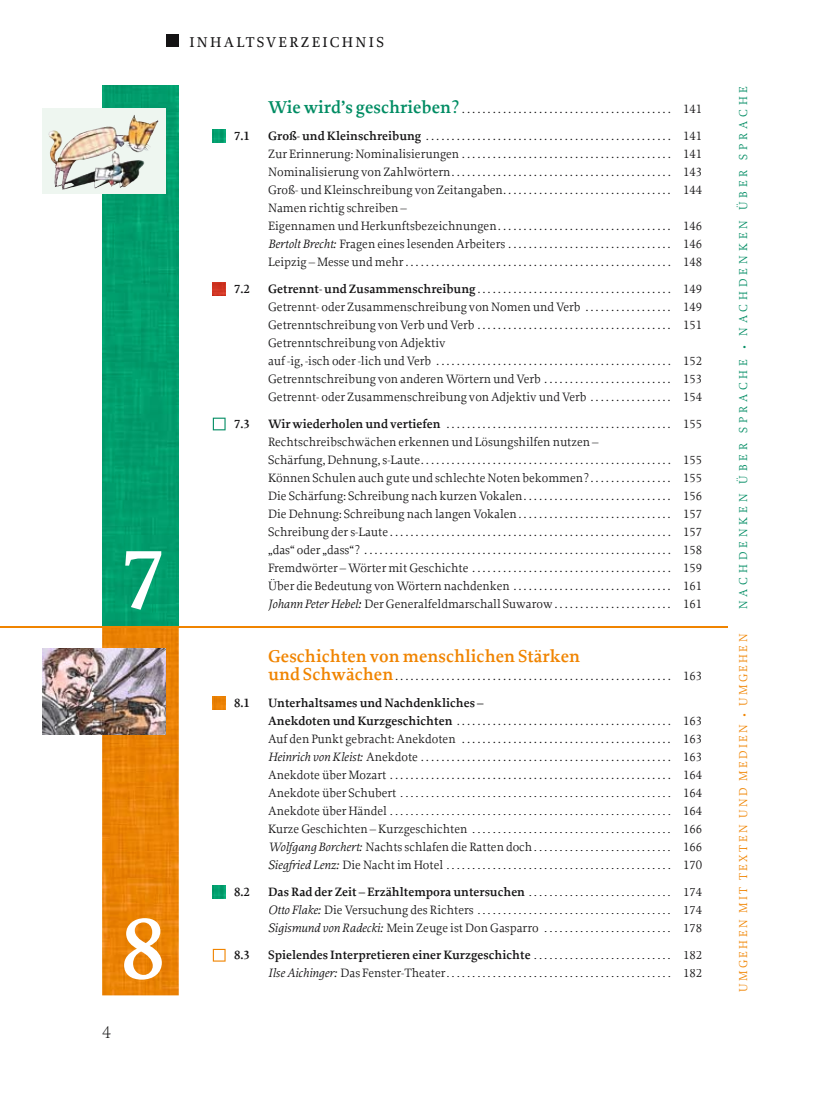
<style>
.page{position:relative;width:830px;height:1106px;background:#fff}
.page>*{position:absolute;margin:0;border:0;box-sizing:border-box;transform-origin:0 0}
.t1{font:90px "Proforma CV Semi Bold SC";color:#fff}
.t2{font:700 18px "Proforma CV Semi";color:#f08400}
.t3{font:18px "Proforma CV Ultra Light SC";color:#141314}
.t4{font:15px "Proforma CV Medium";letter-spacing:.15em;color:#141314}
.t5{font:12.75px/18px "Proforma CV";color:#141314}
.t6{font:12.75px "Proforma CV Book SC";color:#141314}
.t7{font:700 12.75px "Proforma CV Semi";color:#141314}
.t8{font:12.75px "Proforma CV Semi Bold SC";color:#141314}
.t9{font:12px "Proforma CV";letter-spacing:.33em;color:#008c63}
.t10{font:12px "Proforma CV";letter-spacing:.2em;color:#f08400}
.s1{font-family:"Proforma CV Semi";font-weight:700;font-size:18px;color:#008c63}
.s2{font-family:"Proforma CV Semi";font-weight:700}
.s3{font-family:"Proforma CV Book SC"}
.s4{font-style:italic}
.s5{font-family:"Proforma CV Semi";font-weight:700;font-size:18px;color:#f08400}
.s6{font-family:"Proforma CV Book SC";font-weight:400}
</style>
<div class="page">
<div style="left:166px;top:34px;width:13px;height:13px;background:#141314"></div>
<img style="left:102px;top:86px;width:77px;height:540px">
<svg style="left:213px;top:129px;width:12px;height:13px"></svg>
<svg style="left:213px;top:282px;width:12px;height:13px"></svg>
<svg style="left:213px;top:417px;width:12px;height:13px"></svg>
<svg style="left:213px;top:696px;width:12px;height:13px"></svg>
<svg style="left:213px;top:885px;width:12px;height:13px"></svg>
<svg style="left:213px;top:948px;width:12px;height:13px"></svg>
<img style="left:42px;top:109px;width:123px;height:85px">
<img style="left:112px;top:123px;width:45px;height:29px">
<svg style="left:102px;top:627px;width:77px;height:368px;background:#e98308"></svg>
<hr style="left:0;top:626px;width:727px;height:1px;background:#f08400">
<img style="left:42px;top:649px;width:123px;height:85px">
<h1 class="t1" style="left:120px;top:522px;width:46px">7</h1>
<h1 class="t1" style="left:120px;top:891px;width:46px">8</h1>
<h2 class="t3" style="left:102px;top:1021px;width:10px">4</h2>
<p class="t4" style="left:189px;top:33px;width:196px">INHALTSVERZEICHNIS</p>
<p class="t6" style="left:268px;top:101px;width:435px"><span class="s1">Wie wird’s geschrieben ?</span> . . . . . . . . . . . . . . . . . . . . . . . . . . . . . . . . . . . . . . . . . 141</p>
<p class="t8" style="left:234px;top:128px;width:17px">7.1</p>
<p class="t6" style="left:268px;top:128px;width:435px"><span class="s2">Groß- und Kleinschreibung</span> . . . . . . . . . . . . . . . . . . . . . . . . . . . . . . . . . . . . . . . . . . . . . . . . 141</p>
<p class="t5" style="left:268px;top:145px;width:435px">Zur Erinnerung: Nominalisierungen . . . . . . . . . . . . . . . . . . . . . . . . . . . . . . . . . . . . . . . . . <span class="s3">141<br></span>Nominalisierung von Zahlwörtern. . . . . . . . . . . . . . . . . . . . . . . . . . . . . . . . . . . . . . . . . . . <span class="s3">143<br></span>Groß- und Kleinschreibung von Zeitangaben. . . . . . . . . . . . . . . . . . . . . . . . . . . . . . . . . <span class="s3">144<br></span>Namen richtig schreiben –<br>Eigennamen und Herkunftsbezeichnungen. . . . . . . . . . . . . . . . . . . . . . . . . . . . . . . . . . <span class="s3">146<br></span><span class="s4">Bertolt Brecht:</span> Fragen eines lesenden Arbeiters . . . . . . . . . . . . . . . . . . . . . . . . . . . . . . . . <span class="s3">146<br></span>Leipzig – Messe und mehr . . . . . . . . . . . . . . . . . . . . . . . . . . . . . . . . . . . . . . . . . . . . . . . . . . . . <span class="s3">148</span></p>
<p class="t8" style="left:234px;top:281px;width:17px">7.2</p>
<p class="t6" style="left:268px;top:281px;width:435px"><span class="s2">Getrennt- und Zusammenschreibung</span> . . . . . . . . . . . . . . . . . . . . . . . . . . . . . . . . . . . . . . 149</p>
<p class="t5" style="left:268px;top:298px;width:435px">Getrennt- oder Zusammenschreibung von Nomen und Verb . . . . . . . . . . . . . . . . . <span class="s3">149<br></span>Getrenntschreibung von Verb und Verb . . . . . . . . . . . . . . . . . . . . . . . . . . . . . . . . . . . . . . <span class="s3">151<br></span>Getrenntschreibung von Adjektiv<br>auf -ig, -isch oder -lich und Verb . . . . . . . . . . . . . . . . . . . . . . . . . . . . . . . . . . . . . . . . . . . . . . <span class="s3">152<br></span>Getrenntschreibung von anderen Wörtern und Verb . . . . . . . . . . . . . . . . . . . . . . . . . <span class="s3">153<br></span>Getrennt- oder Zusammenschreibung von Adjektiv und Verb . . . . . . . . . . . . . . . . <span class="s3">154</span></p>
<p class="t8" style="left:234px;top:416px;width:17px">7.3</p>
<p class="t6" style="left:268px;top:416px;width:435px"><span class="s2">Wir wiederholen und vertiefen</span> . . . . . . . . . . . . . . . . . . . . . . . . . . . . . . . . . . . . . . . . . . . . 155</p>
<p class="t5" style="left:268px;top:433px;width:435px">Rechtschreibschwächen erkennen und Lösungshilfen nutzen –<br>Schärfung, Dehnung, s-Laute. . . . . . . . . . . . . . . . . . . . . . . . . . . . . . . . . . . . . . . . . . . . . . . . . <span class="s3">155<br></span>Können Schulen auch gute und schlechte Noten bekommen ? . . . . . . . . . . . . . . . . <span class="s3">155<br></span>Die Schärfung: Schreibung nach kurzen Vokalen. . . . . . . . . . . . . . . . . . . . . . . . . . . . . <span class="s3">156<br></span>Die Dehnung: Schreibung nach langen Vokalen . . . . . . . . . . . . . . . . . . . . . . . . . . . . . . <span class="s3">157<br></span>Schreibung der s-Laute . . . . . . . . . . . . . . . . . . . . . . . . . . . . . . . . . . . . . . . . . . . . . . . . . . . . . . . <span class="s3">157 </span>„das“ oder „dass“ ? . . . . . . . . . . . . . . . . . . . . . . . . . . . . . . . . . . . . . . . . . . . . . . . . . . . . . . . . . . . . <span class="s3">158<br></span>Fremdwörter – Wörter mit Geschichte . . . . . . . . . . . . . . . . . . . . . . . . . . . . . . . . . . . . . . . <span class="s3">159<br></span>Über die Bedeutung von Wörtern nachdenken . . . . . . . . . . . . . . . . . . . . . . . . . . . . . . . <span class="s3">161<br></span><span class="s4">Johann Peter Hebel:</span> Der Generalfeldmarschall Suwarow . . . . . . . . . . . . . . . . . . . . . . . <span class="s3">161</span></p>
<h2 class="t2" style="left:268px;top:645px;width:313px">Geschichten von menschlichen Stärken</h2>
<p class="t6" style="left:268px;top:668px;width:435px"><span class="s5">und Schwächen</span>. . . . . . . . . . . . . . . . . . . . . . . . . . . . . . . . . . . . . . . . . . . . . . . . . . . . . . 163</p>
<p class="t8" style="left:234px;top:695px;width:17px">8.1</p>
<p class="t7" style="left:268px;top:695px;width:217px">Unterhaltsames und Nachdenkliches –</p>
<p class="t6" style="left:268px;top:713px;width:435px"><span class="s2">Anekdoten und Kurzgeschichten</span> . . . . . . . . . . . . . . . . . . . . . . . . . . . . . . . . . . . . . . . . . . 163</p>
<p class="t5" style="left:268px;top:730px;width:435px;text-align:justify">Auf den Punkt gebracht: Anekdoten . . . . . . . . . . . . . . . . . . . . . . . . . . . . . . . . . . . . . . . . . <span class="s3">163<br></span><span class="s4">Heinrich von Kleist:</span> Anekdote . . . . . . . . . . . . . . . . . . . . . . . . . . . . . . . . . . . . . . . . . . . . . . . . . <span class="s3">163<br></span>Anekdote über Mozart . . . . . . . . . . . . . . . . . . . . . . . . . . . . . . . . . . . . . . . . . . . . . . . . . . . . . . . <span class="s3">164<br></span>Anekdote über Schubert . . . . . . . . . . . . . . . . . . . . . . . . . . . . . . . . . . . . . . . . . . . . . . . . . . . . . <span class="s3">164<br></span>Anekdote über Händel . . . . . . . . . . . . . . . . . . . . . . . . . . . . . . . . . . . . . . . . . . . . . . . . . . . . . . . <span class="s3">164<br></span>Kurze Geschichten – Kurzgeschichten . . . . . . . . . . . . . . . . . . . . . . . . . . . . . . . . . . . . . . . <span class="s3">166<br></span><span class="s4">Wolfgang Borchert:</span> Nachts schlafen die Ratten doch . . . . . . . . . . . . . . . . . . . . . . . . . . . <span class="s3">166<br></span><span class="s4">Siegfried Lenz:</span> Die Nacht im Hotel . . . . . . . . . . . . . . . . . . . . . . . . . . . . . . . . . . . . . . . . . . . . <span class="s3">170</span></p>
<p class="t8" style="left:234px;top:884px;width:17px">8.2</p>
<p class="t7" style="left:268px;top:884px;width:435px">Das Rad der Zeit – Erzähltempora untersuchen <span class="s6">. . . . . . . . . . . . . . . . . . . . . . . . . . . . 174</span></p>
<p class="t5" style="left:268px;top:901px;width:435px"><span class="s4">Otto Flake:</span> Die Versuchung des Richters . . . . . . . . . . . . . . . . . . . . . . . . . . . . . . . . . . . . . . <span class="s3">174<br></span><span class="s4">Sigismund von Radecki:</span> Mein Zeuge ist Don Gasparro . . . . . . . . . . . . . . . . . . . . . . . . . <span class="s3">178</span></p>
<p class="t8" style="left:234px;top:947px;width:17px">8.3</p>
<p class="t7" style="left:268px;top:947px;width:435px">Spielendes Interpretieren einer Kurzgeschichte <span class="s6">. . . . . . . . . . . . . . . . . . . . . . . . . . . 182</span></p>
<p class="t5" style="left:268px;top:964px;width:435px"><span class="s4">Ilse Aichinger:</span> Das Fenster-Theater. . . . . . . . . . . . . . . . . . . . . . . . . . . . . . . . . . . . . . . . . . . . <span class="s3">182</span></p>
<p class="t9" style="left:735px;top:609px;width:524px;rotate:-90deg">NACHDENKEN ÜBER SPRACHE • NACHDENKEN ÜBER SPRACHE</p>
<p class="t10" style="left:735px;top:992px;width:360px;rotate:-90deg">UMGEHEN MIT TEXTEN UND MEDIEN • UMGEHEN</p>
</div>
